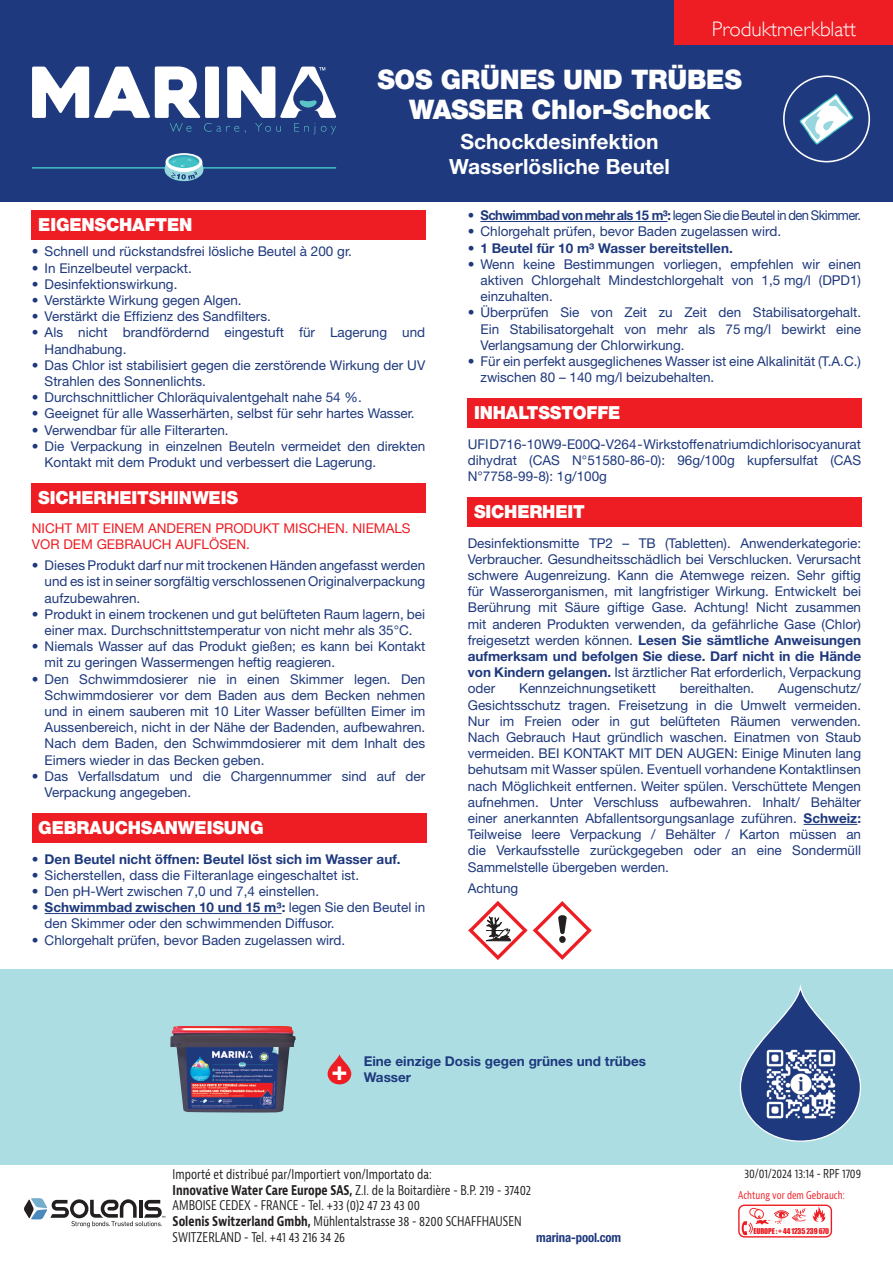
<style>
.page{position:relative;width:893px;height:1263px;background:#fff}
.page>*{position:absolute;margin:0;border:0;box-sizing:border-box;transform-origin:0 0}
.t1{font:900 27px/30px "Helvetica Neue LT Std";letter-spacing:-.01em;color:#fff;text-align:center}
.t2{font:700 condensed 26.85px "Helvetica Neue LT Std";color:#fff}
.t3{font:700 21px/25.2px "Helvetica Neue LT Std";color:#fff;text-align:center}
.t4{font:300 21px "Gill Sans";color:#fff}
.t5{font:900 18px "Helvetica Neue LT Std";letter-spacing:-.01em;color:#fff}
.t6{font:13.5px/16.2px "Helvetica Neue LT Std";color:#1e397d}
.t7{font:700 13.5px/16.2px "Helvetica Neue LT Std";color:#1e397d}
.t8{font:13.5px/16.2px "Helvetica Neue LT Std";color:#ee1d23}
.t9{font:13.5px "Helvetica Neue LT Std";letter-spacing:-.04em;color:#1e397d;scale:.96 1}
.t10{font:condensed 13.05px/15.8px "Bernina Sans";color:#231f20;scale:.85 1}
.t11{font:700 condensed 12.75px "Helvetica Neue LT Std";letter-spacing:-.01em;color:#1e397d}
.t12{font:condensed 12px "Bernina Sans";letter-spacing:-.005em;color:#231f20;scale:.85 1}
.t13{font:condensed 10.5px "Bernina Sans";color:#ee1d23;scale:.85 1}
.t14{font:7.35px "Impact";letter-spacing:-.02em;color:#ee1d23}
.s1{font-weight:700}
.s2{font-weight:400}
</style>
<div class="page">
<svg style="left:738px;top:1204px;width:94px;height:33px"></svg>
<svg style="left:24px;top:1198px;width:141px;height:29px"></svg>
<div style="left:0;top:969px;width:893px;height:196px;background:#abdde2"></div>
<img style="left:170px;top:1026px;width:126px;height:86px">
<svg style="left:328px;top:1054px;width:23px;height:30px"></svg>
<svg style="left:739px;top:985px;width:122px;height:157px"></svg>
<img style="left:763px;top:1045px;width:77px;height:77px">
<div style="left:0;top:0;width:893px;height:202px;background:#1e397d"></div>
<div style="left:675px;top:0;width:218px;height:45px;background:#ee1d23"></div>
<svg style="left:32px;top:66px;width:304px;height:68px"></svg>
<hr style="left:32px;top:167px;width:304px;height:2px;background:#41c1c6">
<svg style="left:163px;top:153px;width:42px;height:28px"></svg>
<hr style="left:45px;top:913px;width:237px;height:1px;background:#1e397d">
<div style="left:32px;top:210px;width:394px;height:30px;background:#ee1d23"></div>
<div style="left:32px;top:483px;width:394px;height:29px;background:#ee1d23"></div>
<div style="left:32px;top:813px;width:395px;height:29px;background:#ee1d23"></div>
<hr style="left:480px;top:221px;width:187px;height:1px;background:#1e397d">
<hr style="left:804px;top:824px;width:53px;height:1px;background:#1e397d">
<div style="left:468px;top:398px;width:394px;height:30px;background:#ee1d23"></div>
<div style="left:468px;top:497px;width:394px;height:29px;background:#ee1d23"></div>
<svg style="left:468px;top:901px;width:59px;height:59px"></svg>
<svg style="left:533px;top:901px;width:59px;height:59px"></svg>
<div style="left:783px;top:75px;width:87px;height:87px;border:2px solid #fff;border-radius:50%"></div>
<svg style="left:799px;top:94px;width:55px;height:51px"></svg>
<h3 class="t4" style="left:712px;top:12px;width:146px">Produktmerkblatt</h3>
<h1 class="t1" style="left:377px;top:64px;width:366px">SOS GRÜNES UND TRÜBES<br>WASSER Chlor-Schock</h1>
<h3 class="t3" style="left:449px;top:128px;width:222px">Schockdesinfektion<br>Wasserlösliche Beutel</h3>
<h3 class="t5" style="left:38px;top:214px;width:156px">EIGENSCHAFTEN</h3>
<p class="t6" style="left:32px;top:243px;width:322px">• Schnell und rückstandsfrei lösliche Beutel à 200 gr.</p>
<p class="t6" style="left:32px;top:260px;width:162px">• In Einzelbeutel verpackt.</p>
<p class="t6" style="left:32px;top:276px;width:147px">• Desinfektionswirkung.</p>
<p class="t6" style="left:32px;top:292px;width:211px">• Verstärkte Wirkung gegen Algen.</p>
<p class="t6" style="left:32px;top:308px;width:240px">• Verstärkt die Effizienz des Sandfilters.</p>
<p class="t6" style="left:45px;top:324px;width:382px;text-indent:-13px">• Als nicht brandfördernd eingestuft für Lagerung und<br>Handhabung.</p>
<p class="t6" style="left:45px;top:357px;width:382px;text-indent:-13px">• Das Chlor ist stabilisiert gegen die zerstörende Wirkung der UV<br>Strahlen des Sonnenlichts.</p>
<p class="t6" style="left:32px;top:389px;width:331px">• Durchschnittlicher Chloräquivalentgehalt nahe 54 %.</p>
<p class="t6" style="left:32px;top:405px;width:384px">• Geeignet für alle Wasserhärten, selbst für sehr hartes Wasser.</p>
<p class="t6" style="left:32px;top:422px;width:198px">• Verwendbar für alle Filterarten.</p>
<p class="t6" style="left:45px;top:438px;width:382px;text-indent:-13px">• Die Verpackung in einzelnen Beuteln vermeidet den direkten<br>Kontakt mit dem Produkt und verbessert die Lagerung.</p>
<h3 class="t5" style="left:38px;top:487px;width:201px">SICHERHEITSHINWEIS</h3>
<p class="t8" style="left:32px;top:520px;width:380px">NICHT MIT EINEM ANDEREN PRODUKT MISCHEN. NIEMALS<br>VOR DEM GEBRAUCH AUFLÖSEN.</p>
<p class="t6" style="left:45px;top:557px;width:382px;text-align:justify;text-indent:-13px">• Dieses Produkt darf nur mit trockenen Händen angefasst werden und es ist in seiner sorgfältig verschlossenen Originalverpackung aufzubewahren.</p>
<p class="t6" style="left:32px;top:606px;width:395px;text-align:center">• Produkt in einem trockenen und gut belüfteten Raum lagern, bei einer max. Durchschnittstemperatur von nicht mehr als 35°C.</p>
<p class="t6" style="left:45px;top:638px;width:382px;text-indent:-13px">• Niemals Wasser auf das Produkt gießen; es kann bei Kontakt mit zu geringen Wassermengen heftig reagieren.</p>
<p class="t6" style="left:45px;top:670px;width:382px;text-align:justify;text-indent:-13px">• Den Schwimmdosierer nie in einen Skimmer legen. Den Schwimmdosierer vor dem Baden aus dem Becken nehmen und in einem sauberen mit 10 Liter Wasser befüllten Eimer im Aussenbereich, nicht in der Nähe der Badenden, aufbewahren.<br>Nach dem Baden, den Schwimmdosierer mit dem Inhalt des Eimers wieder in das Becken geben.</p>
<p class="t6" style="left:45px;top:768px;width:382px;text-indent:-13px">• Das Verfallsdatum und die Chargennummer sind auf der<br>Verpackung angegeben.</p>
<h3 class="t5" style="left:38px;top:817px;width:227px">GEBRAUCHSANWEISUNG</h3>
<p class="t7" style="left:32px;top:850px;width:370px">• Den Beutel nicht öffnen: Beutel löst sich im Wasser auf.</p>
<p class="t6" style="left:32px;top:867px;width:329px">• Sicherstellen, dass die Filteranlage eingeschaltet ist.</p>
<p class="t6" style="left:32px;top:883px;width:289px">• Den pH-Wert zwischen 7,0 und 7,4 einstellen.</p>
<p class="t6" style="left:45px;top:899px;width:382px;text-indent:-13px">• <span class="s1">Schwimmbad zwischen 10 und 15 m³:</span> legen Sie den Beutel in den Skimmer oder den schwimmenden Diffusor.</p>
<p class="t6" style="left:32px;top:931px;width:315px">• Chlorgehalt prüfen, bevor Baden zugelassen wird.</p>
<p class="t9" style="left:468px;top:207px;width:411px">• <span class="s1">Schwimmbad von mehr als 15 m³:</span> legen Sie die Beutel in den Skimmer.</p>
<p class="t6" style="left:468px;top:223px;width:315px">• Chlorgehalt prüfen, bevor Baden zugelassen wird.</p>
<p class="t7" style="left:468px;top:239px;width:267px"><span class="s2">•</span> 1 Beutel für 10 m³ Wasser bereitstellen.</p>
<p class="t6" style="left:480px;top:256px;width:382px;text-align:justify;text-indent:-13px">• Wenn keine Bestimmungen vorliegen, empfehlen wir einen aktiven Chlorgehalt Mindestchlorgehalt von 1,5 mg/l (DPD1) einzuhalten.</p>
<p class="t6" style="left:480px;top:304px;width:382px;text-align:justify;text-indent:-13px">• Überprüfen Sie von Zeit zu Zeit den Stabilisatorgehalt.<br>Ein Stabilisatorgehalt von mehr als 75 mg/l bewirkt eine Verlangsamung der Chlorwirkung.</p>
<p class="t6" style="left:480px;top:353px;width:382px;text-indent:-13px">• Für ein perfekt ausgeglichenes Wasser ist eine Alkalinität (T.A.C.) zwischen 80 – 140 mg/l beizubehalten.</p>
<h3 class="t5" style="left:474px;top:402px;width:148px">INHALTSSTOFFE</h3>
<p class="t6" style="left:468px;top:436px;width:395px;text-align:justify">UFI D716-10W9-E00Q-V264 - Wirkstoffe natriumdichlorisocyanurat dihydrat (CAS N°51580-86-0): 96g/100g kupfersulfat (CAS N°7758-99-8): 1g/100g</p>
<h3 class="t5" style="left:474px;top:501px;width:112px">SICHERHEIT</h3>
<p class="t6" style="left:468px;top:534px;width:395px;text-align:justify">Desinfektionsmitte TP2 – TB (Tabletten). Anwenderkategorie:<br>Verbraucher. Gesundheitsschädlich bei Verschlucken. Verursacht schwere Augenreizung. Kann die Atemwege reizen. Sehr giftig für Wasserorganismen, mit langfristiger Wirkung. Entwickelt bei Berührung mit Säure giftige Gase. Achtung! Nicht zusammen mit anderen Produkten verwenden, da gefährliche Gase (Chlor) freigesetzt werden können. <span class="s1">Lesen Sie sämtliche Anweisungen aufmerksam und befolgen Sie diese. Darf nicht in die Hände von Kindern gelangen.</span> Ist ärztlicher Rat erforderlich, Verpackung oder</p>
<p class="t6" style="left:468px;top:680px;width:395px;text-align:justify;text-indent:310px">Augenschutz/ Gesichtsschutz tragen. Freisetzung in die Umwelt vermeiden.<br>Nur im Freien oder in gut belüfteten Räumen verwenden.<br>Nach Gebrauch Haut gründlich waschen. Einatmen von Staub vermeiden. BEI KONTAKT MIT DEN AUGEN: Einige Minuten lang behutsam mit Wasser spülen. Eventuell vorhandene Kontaktlinsen nach Möglichkeit entfernen. Weiter spülen. Verschüttete Mengen aufnehmen. Unter Verschluss aufbewahren. Inhalt/ Behälter einer anerkannten Abfallentsorgungsanlage zuführen. <span class="s1">Schweiz:<br></span>Teilweise leere Verpackung / Behälter / Karton müssen an die Verkaufsstelle zurückgegeben oder an eine Sondermüll Sammelstelle übergeben werden.</p>
<p class="t6" style="left:468px;top:880px;width:52px">Achtung</p>
<p class="t6" style="left:519px;top:680px;width:139px">Kennzeichnungsetikett</p>
<p class="t6" style="left:680px;top:680px;width:76px">bereithalten.</p>
<h2 class="t2" style="left:331px;top:1054px;width:18px">+</h2>
<p class="t7" style="left:364px;top:1053px;width:284px">Eine einzige Dosis gegen grünes und trübes<br>Wasser</p>
<p class="t10" style="left:173px;top:1167px;width:423px">Importé et distribué par/Importiert von/Importato da:<br><span class="s1">Innovative Water Care Europe SAS,</span> Z.I. de la Boitardière - B.P. 219 - 37402<br>AMBOISE CEDEX - FRANCE - Tel. +33 (0)2 47 23 43 00<br><span class="s1">Solenis Switzerland Gmbh,</span> Mühlentalstrasse 38 - 8200 SCHAFFHAUSEN SWITZERLAND - Tel. +41 43 216 34 26</p>
<p class="t12" style="left:744px;top:1166px;width:139px">30/01/2024 13:14 - RPF 1709</p>
<p class="t13" style="left:738px;top:1189px;width:127px">Achtung vor dem Gebrauch:</p>
<p class="t14" style="left:754px;top:1225px;width:77px">EUROPE : + 44 1235 239 670</p>
<p class="t11" style="left:536px;top:1229px;width:86px">marina-pool.com</p>
</div>
